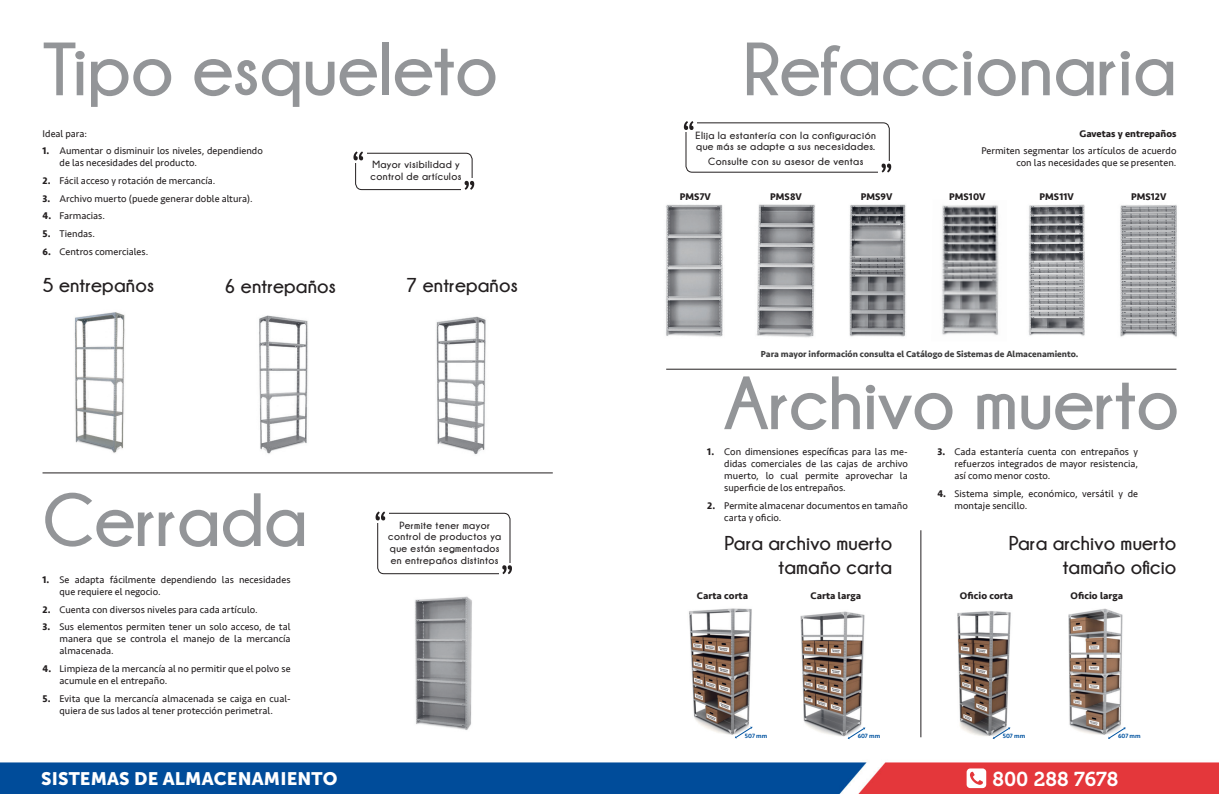
<style>
.page{position:relative;width:1219px;height:794px;background:#fff}
.page>*{position:absolute;margin:0;border:0;box-sizing:border-box;transform-origin:0 0}
.t1{font:700 75px "Champagne&Limousines";color:#939598}
.t2{font:700 20px/24px "Champagne&Limousines";letter-spacing:.01em;color:#231f20;text-align:right}
.t3{font:20px "Museo 700";color:#fff}
.t4{font:18px "Museo Sans 900";letter-spacing:.01em;color:#fff}
.t5{font:700 10.4px/11.7px "Champagne&Limousines";letter-spacing:.04em;color:#231f20;text-align:center}
.t6{font:10px/12px "Seravek";color:#231f20}
.t7{font:700 10px "Seravek";letter-spacing:.01em;color:#231f20}
.t8{font:700 9px "Seravek";color:#3e3e3f}
.t9{font:500 6.4px "Seravek";letter-spacing:-.005em;color:#0153a0}
.t10{font:500 6.3px "Seravek";letter-spacing:-.005em;color:#0153a0}
.s1{font-weight:700}
</style>
<div class="page">
<img style="left:0;top:124px;width:1219px;height:670px">
<svg style="left:967px;top:768px;width:19px;height:20px"></svg>
<img style="left:683px;top:604px;width:79px;height:137px">
<svg style="left:735px;top:726px;width:18px;height:12px"></svg>
<img style="left:948px;top:605px;width:68px;height:136px">
<svg style="left:993px;top:727px;width:17px;height:12px"></svg>
<img style="left:792px;top:607px;width:79px;height:136px">
<svg style="left:848px;top:727px;width:17px;height:12px"></svg>
<img style="left:1057px;top:603px;width:76px;height:137px">
<svg style="left:1108px;top:727px;width:18px;height:12px"></svg>
<img style="left:57px;top:310px;width:87px;height:147px">
<img style="left:420px;top:312px;width:85px;height:145px">
<img style="left:240px;top:314px;width:85px;height:143px">
<img style="left:405px;top:588px;width:77px;height:149px">
<hr style="left:43px;top:472px;width:510px;height:1px;background:#231f20">
<hr style="left:666px;top:369px;width:510px;height:1px;background:#231f20">
<hr style="left:921px;top:530px;width:1px;height:207px;background:#231f20">
<div style="left:378px;top:513px;width:132px;height:60px;background:#fff;border-radius:6px"></div>
<div style="left:377px;top:513px;width:133px;height:61px;border:1px solid #231f20;border-radius:6px"></div>
<div style="left:499px;top:563px;width:14px;height:13px;background:#fff"></div>
<svg style="left:502px;top:565px;width:10px;height:9px"></svg>
<svg style="left:375px;top:509px;width:13px;height:13px"></svg>
<svg style="left:376px;top:511px;width:9px;height:9px"></svg>
<div style="left:686px;top:123px;width:203px;height:49px;background:#fff;border-radius:6px"></div>
<div style="left:686px;top:122px;width:204px;height:51px;border:1px solid #231f20;border-radius:6px"></div>
<svg style="left:878px;top:161px;width:14px;height:14px"></svg>
<svg style="left:882px;top:164px;width:9px;height:8px"></svg>
<div style="left:683px;top:119px;width:14px;height:13px;background:#fff"></div>
<svg style="left:684px;top:121px;width:9px;height:9px"></svg>
<div style="left:356px;top:153px;width:116px;height:37px;background:#fff;border-radius:6px"></div>
<div style="left:355px;top:153px;width:117px;height:37px;border:1px solid #231f20;border-radius:6px"></div>
<div style="left:461px;top:179px;width:14px;height:13px;background:#fff"></div>
<svg style="left:465px;top:181px;width:9px;height:9px"></svg>
<svg style="left:353px;top:149px;width:13px;height:14px"></svg>
<svg style="left:353px;top:151px;width:10px;height:9px"></svg>
<img style="left:656px;top:199px;width:79px;height:142px">
<img style="left:837px;top:199px;width:79px;height:142px">
<img style="left:746px;top:199px;width:80px;height:142px">
<img style="left:1018px;top:199px;width:80px;height:142px">
<img style="left:931px;top:200px;width:76px;height:141px">
<img style="left:1109px;top:199px;width:79px;height:142px">
<p class="t1" style="left:43px;top:28px;width:457px">Tipo esqueleto</p>
<p class="t1" style="left:743px;top:28px;width:435px">Refaccionaria</p>
<p class="t7" style="left:1079px;top:125px;width:99px">Gavetas y entrepaños</p>
<p class="t6" style="left:981px;top:145px;width:197px;text-align:right">Permiten segmentar los artículos de acuerdo con las necesidades que se presenten.</p>
<p class="t6" style="left:43px;top:127px;width:46px">Ideal para:</p>
<p class="t6" style="left:60px;top:145px;width:205px;text-indent:-17px"><span class="s1">1.</span> Aumentar o disminuir los niveles, dependiendo de las necesidades del producto.</p>
<p class="t6" style="left:43px;top:175px;width:174px"><span class="s1">2.</span> Fácil acceso y rotación de mercancía.</p>
<p class="t6" style="left:43px;top:192px;width:212px"><span class="s1">3.</span> Archivo muerto (puede generar doble altura).</p>
<p class="t6" style="left:43px;top:210px;width:64px"><span class="s1">4.</span> Farmacias.</p>
<p class="t6" style="left:43px;top:228px;width:54px"><span class="s1">5.</span> Tiendas.</p>
<p class="t6" style="left:43px;top:245px;width:107px"><span class="s1">6.</span> Centros comerciales.</p>
<p class="t2" style="left:224px;top:273px;width:113px">6 entrepaños</p>
<p class="t5" style="left:695px;top:129px;width:182px;text-align:left">Elija la estantería con la configuración que más se adapte a sus necesidades.</p>
<p class="t5" style="left:372px;top:159px;width:89px">Mayor visibilidad y</p>
<p class="t5" style="left:708px;top:155px;width:157px">Consulte con su asesor de ventas</p>
<p class="t5" style="left:371px;top:170px;width:92px">control de artículos</p>
<p class="t7" style="left:680px;top:189px;width:33px">PMS7V</p>
<p class="t7" style="left:770px;top:189px;width:33px">PMS8V</p>
<p class="t7" style="left:861px;top:189px;width:33px">PMS9V</p>
<p class="t7" style="left:949px;top:189px;width:38px">PMS10V</p>
<p class="t7" style="left:1039px;top:189px;width:36px">PMS11V</p>
<p class="t7" style="left:1131px;top:189px;width:37px">PMS12V</p>
<p class="t2" style="left:43px;top:273px;width:113px">5 entrepaños</p>
<p class="t2" style="left:406px;top:273px;width:113px">7 entrepaños</p>
<p class="t8" style="left:761px;top:346px;width:319px">Para mayor información consulta el Catálogo de Sistemas de Almacenamiento.</p>
<p class="t1" style="left:43px;top:479px;width:266px">Cerrada</p>
<p class="t6" style="left:60px;top:574px;width:233px;text-indent:-17px"><span class="s1">1.</span> Se adapta fácilmente dependiendo las necesidades que requiere el negocio.</p>
<p class="t6" style="left:43px;top:603px;width:217px"><span class="s1">2.</span> Cuenta con diversos niveles para cada artículo.</p>
<p class="t6" style="left:60px;top:621px;width:233px;text-align:justify;text-indent:-17px"><span class="s1">3.</span> Sus elementos permiten tener un solo acceso, de tal manera que se controla el manejo de la mercancía almacenada.</p>
<p class="t6" style="left:60px;top:663px;width:233px;text-indent:-17px"><span class="s1">4.</span> Limpieza de la mercancía al no permitir que el polvo se acumule en el entrepaño.</p>
<p class="t6" style="left:43px;top:692px;width:250px;text-align:center"><span class="s1">5.</span> Evita que la mercancía almacenada se caiga en cual&shy;quiera de sus lados al tener protección perimetral.</p>
<p class="t5" style="left:388px;top:519px;width:115px">Permite tener mayor control de productos ya que están segmentados en entrepaños distintos</p>
<p class="t1" style="left:724px;top:362px;width:457px">Archivo muerto</p>
<p class="t6" style="left:724px;top:446px;width:185px;text-align:justify;text-indent:-17px"><span class="s1">1.</span> Con dimensiones específicas para las me&shy;didas comerciales de las cajas de archivo muerto, lo cual permite aprovechar la superficie de los entrepaños.</p>
<p class="t6" style="left:724px;top:500px;width:185px;text-indent:-17px"><span class="s1">2.</span> Permite almacenar documentos en tamaño carta y oficio.</p>
<p class="t6" style="left:954px;top:446px;width:185px;text-align:justify;text-indent:-17px"><span class="s1">3.</span> Cada estantería cuenta con entrepaños y refuerzos integrados de mayor resistencia, así como menor costo.</p>
<p class="t6" style="left:954px;top:488px;width:185px;text-indent:-17px"><span class="s1">4.</span> Sistema simple, económico, versátil y de montaje sencillo.</p>
<p class="t2" style="left:725px;top:530px;width:169px">Para archivo muerto tamaño carta</p>
<p class="t2" style="left:1009px;top:530px;width:169px">Para archivo muerto tamaño oficio</p>
<p class="t7" style="left:697px;top:588px;width:53px">Carta corta</p>
<p class="t7" style="left:810px;top:588px;width:52px">Carta larga</p>
<p class="t9" style="left:745px;top:731px;width:24px">507 mm</p>
<p class="t10" style="left:858px;top:732px;width:24px">607 mm</p>
<p class="t7" style="left:960px;top:588px;width:55px">Oficio corta</p>
<p class="t7" style="left:1070px;top:588px;width:54px">Oficio larga</p>
<p class="t9" style="left:1003px;top:732px;width:24px">507 mm</p>
<p class="t10" style="left:1118px;top:732px;width:24px">607 mm</p>
<h3 class="t4" style="left:41px;top:768px;width:298px">SISTEMAS DE ALMACENAMIENTO</h3>
<h2 class="t3" style="left:993px;top:768px;width:127px">800 288 7678</h2>
</div>
